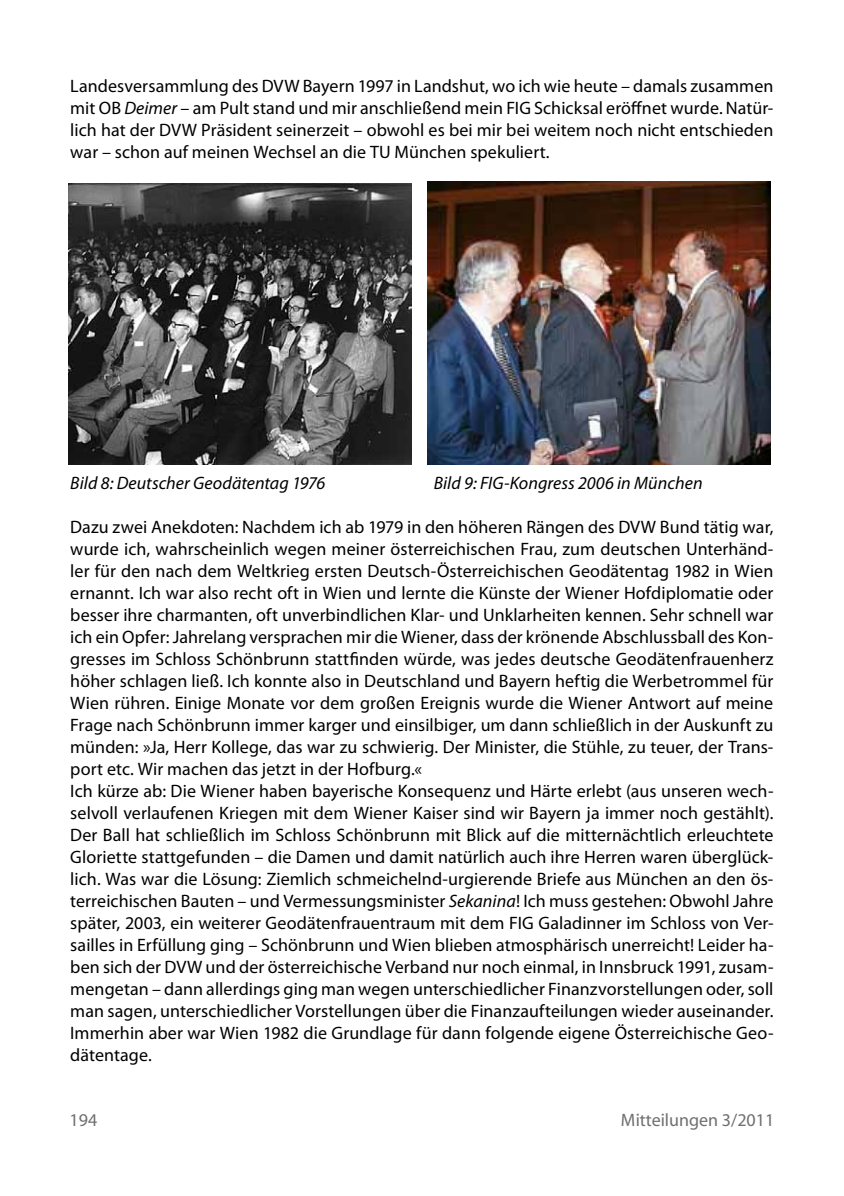
<style>
.page{position:relative;width:844px;height:1196px;background:#fff}
.page>*{position:absolute;margin:0;border:0;box-sizing:border-box;transform-origin:0 0}
.t1{font:18px/22px "Myriad Pro";letter-spacing:.005em;color:#000;text-align:justify}
.t2{font:italic 18px "Myriad Pro";color:#000}
.t3{font:18px "Myriad";color:#6e6f70}
.s1{font-style:italic}
</style>
<div class="page">
<img style="left:68px;top:183px;width:343px;height:282px">
<img style="left:428px;top:181px;width:342px;height:284px">
<p class="t1" style="left:70px;top:75px;width:704px">Landesversammlung des DVW Bayern 1997 in Landshut, wo ich wie heute – damals zusammen mit OB <span class="s1">Deimer</span> – am Pult stand und mir anschließend mein FIG Schicksal eröffnet wurde. Natür&shy;lich hat der DVW Präsident seinerzeit – obwohl es bei mir bei weitem noch nicht entschieden war – schon auf meinen Wechsel an die TU München spekuliert.</p>
<p class="t2" style="left:70px;top:471px;width:257px">Bild 8: Deutscher Geodätentag 1976</p>
<p class="t2" style="left:434px;top:471px;width:270px">Bild 9: FIG-Kongress 2006 in München</p>
<p class="t1" style="left:70px;top:515px;width:705px;text-align:left">Dazu zwei Anekdoten: Nachdem ich ab 1979 in den höheren Rängen des DVW Bund tätig war, wurde ich, wahrscheinlich wegen meiner österreichischen Frau, zum deutschen Unterhänd&shy;ler für den nach dem Weltkrieg ersten Deutsch-Österreichischen Geodätentag 1982 in Wien ernannt. Ich war also recht oft in Wien und lernte die Künste der Wiener Hofdiplomatie oder besser ihre charmanten, oft unverbindlichen Klar- und Unklarheiten kennen. Sehr schnell war ich ein Opfer: Jahrelang versprachen mir die Wiener, dass der krönende Abschlussball des Kon&shy;gresses im Schloss Schönbrunn stattfinden würde, was jedes deutsche Geodätenfrauenherz höher schlagen ließ. Ich konnte also in Deutschland und Bayern heftig die Werbetrommel für Wien rühren. Einige Monate vor dem großen Ereignis wurde die Wiener Antwort auf meine Frage nach Schönbrunn immer karger und einsilbiger, um dann schließlich in der Auskunft zu münden: »Ja, Herr Kollege, das war zu schwierig. Der Minister, die Stühle, zu teuer, der Trans&shy;port etc. Wir machen das jetzt in der Hofburg.«<br>Ich kürze ab: Die Wiener haben bayerische Konsequenz und Härte erlebt (aus unseren wech&shy;selvoll verlaufenen Kriegen mit dem Wiener Kaiser sind wir Bayern ja immer noch gestählt).<br>Der Ball hat schließlich im Schloss Schönbrunn mit Blick auf die mitternächtlich erleuchtete Gloriette stattgefunden – die Damen und damit natürlich auch ihre Herren waren überglück&shy;lich. Was war die Lösung: Ziemlich schmeichelnd-urgierende Briefe aus München an den ös&shy;terreichischen Bauten – und Vermessungsminister <span class="s1">Sekanina</span>! Ich muss gestehen: Obwohl Jahre später, 2003, ein weiterer Geodätenfrauentraum mit dem FIG Galadinner im Schloss von Ver&shy;sailles in Erfüllung ging – Schönbrunn und Wien blieben atmosphärisch unerreicht! Leider ha&shy;ben sich der DVW und der österreichische Verband nur noch einmal, in Innsbruck 1991, zusam&shy;mengetan – dann allerdings ging man wegen unterschiedlicher Finanzvorstellungen oder, soll man sagen, unterschiedlicher Vorstellungen über die Finanzaufteilungen wieder auseinander.<br>Immerhin aber war Wien 1982 die Grundlage für dann folgende eigene Österreichische Geo&shy;dätentage.</p>
<p class="t3" style="left:70px;top:1111px;width:29px">194</p>
<p class="t3" style="left:621px;top:1110px;width:155px">Mitteilungen 3/2011</p>
</div>
